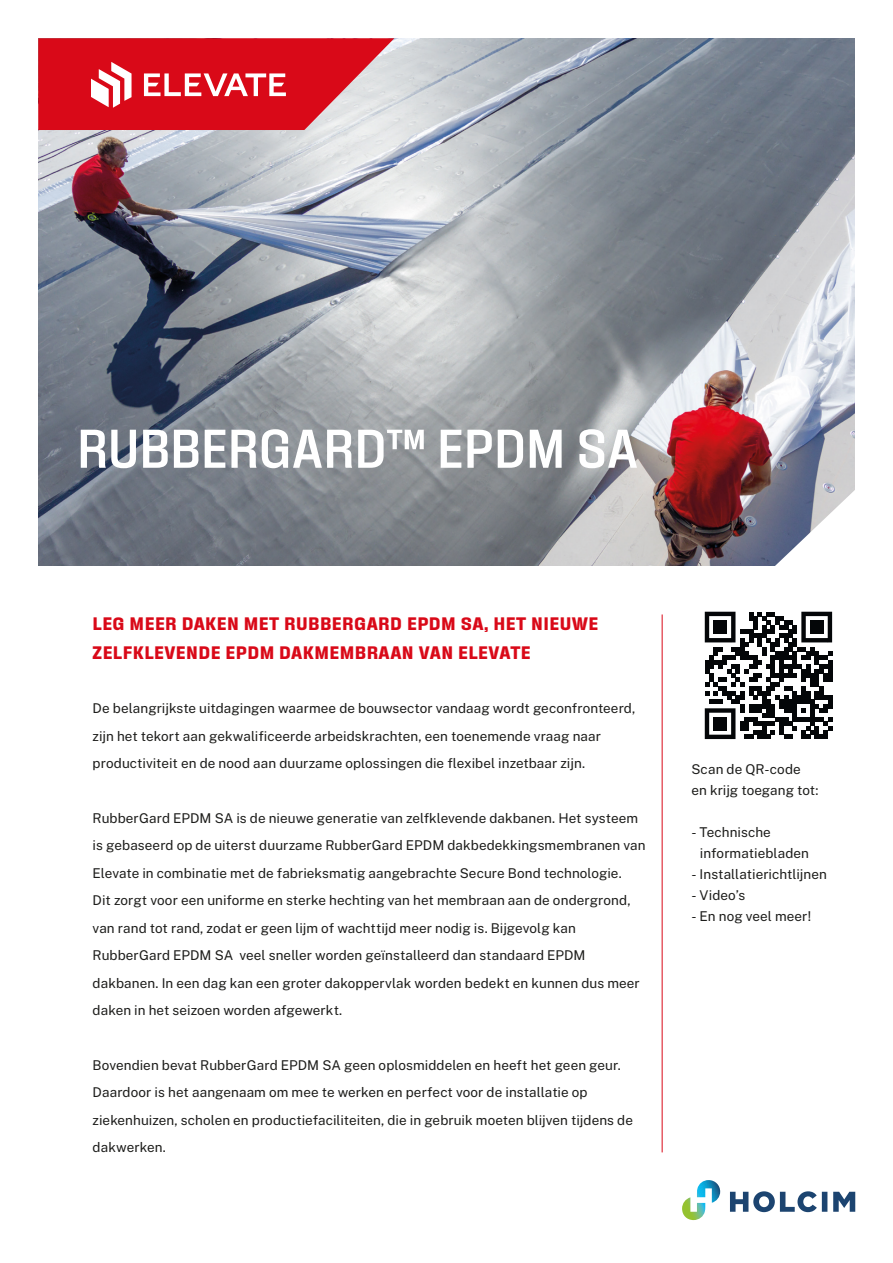
<style>
.page{position:relative;width:893px;height:1263px;background:#fff}
.page>*{position:absolute;margin:0;border:0;box-sizing:border-box;transform-origin:0 0}
.t1{font:500 54px "Fixture";letter-spacing:-.01em;color:#fff}
.t2{font:700 18px/29px "Fixture";letter-spacing:.025em;color:#d90918}
.t3{font:13.5px/27.5px "Public Sans";letter-spacing:.005em;color:#1d1d1b}
</style>
<div class="page">
<img style="left:38px;top:38px;width:817px;height:528px">
<svg style="left:770px;top:483px;width:85px;height:83px"></svg>
<hr style="left:662px;top:614px;width:1px;height:538px;background:#d90918">
<svg style="left:38px;top:38px;width:356px;height:92px;background:#dc3541"></svg>
<svg style="left:730px;top:1191px;width:125px;height:21px"></svg>
<svg style="left:682px;top:1180px;width:38px;height:40px"></svg>
<svg style="left:705px;top:612px;width:127px;height:127px"></svg>
<div style="left:714px;top:620px;width:13px;height:14px;background:#040608"></div>
<div style="left:810px;top:620px;width:13px;height:14px;background:#040608"></div>
<div style="left:714px;top:717px;width:13px;height:13px;background:#040608"></div>
<h1 class="t1" style="left:77px;top:416px;width:562px">RUBBERGARD™ EPDM SA</h1>
<h2 class="t2" style="left:93px;top:609px;width:507px">LEG MEER DAKEN MET RUBBERGARD EPDM SA, HET NIEUWE<br>ZELFKLEVENDE EPDM DAKMEMBRAAN VAN ELEVATE</h2>
<p class="t3" style="left:93px;top:694px;width:544px">De belangrijkste uitdagingen waarmee de bouwsector vandaag wordt geconfronteerd, zijn het tekort aan gekwalificeerde arbeidskrachten, een toenemende vraag naar productiviteit en de nood aan duurzame oplossingen die flexibel inzetbaar zijn.</p>
<p class="t3" style="left:93px;top:803px;width:554px">RubberGard EPDM SA is de nieuwe generatie van zelfklevende dakbanen. Het systeem is gebaseerd op de uiterst duurzame RubberGard EPDM dakbedekkingsmembranen van Elevate in combinatie met de fabrieksmatig aangebrachte Secure Bond technologie.<br>Dit zorgt voor een uniforme en sterke hechting van het membraan aan de ondergrond, van rand tot rand, zodat er geen lijm of wachttijd meer nodig is. Bijgevolg kan RubberGard EPDM SA veel sneller worden geïnstalleerd dan standaard EPDM dakbanen. In een dag kan een groter dakoppervlak worden bedekt en kunnen dus meer daken in het seizoen worden afgewerkt.</p>
<p class="t3" style="left:93px;top:1050px;width:542px">Bovendien bevat RubberGard EPDM SA geen oplosmiddelen en heeft het geen geur.<br>Daardoor is het aangenaam om mee te werken en perfect voor de installatie op ziekenhuizen, scholen en productiefaciliteiten, die in gebruik moeten blijven tijdens de dakwerken.</p>
<p class="t3" style="left:691px;top:758px;width:129px;line-height:21px">Scan de QR-code en krijg toegang tot:</p>
<p class="t3" style="left:700px;top:821px;width:111px;line-height:21px;text-indent:-9px">- Technische informatiebladen</p>
<p class="t3" style="left:691px;top:859px;width:137px">- Installatierichtlijnen</p>
<p class="t3" style="left:691px;top:880px;width:55px">- Video’s</p>
<p class="t3" style="left:691px;top:901px;width:121px">- En nog veel meer!</p>
</div>
